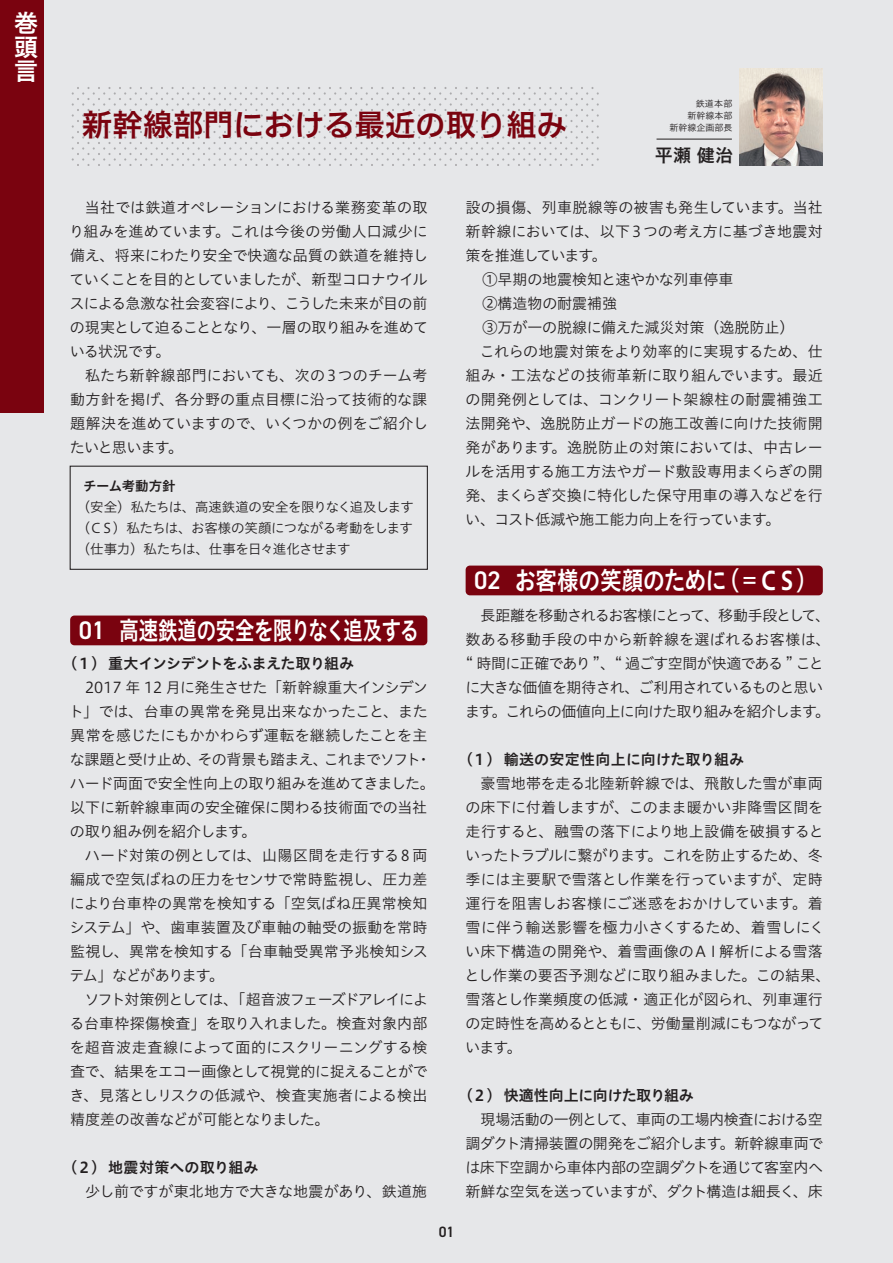
<style>
.page{position:relative;width:893px;height:1263px;background:#e6e7e9}
.page>*{position:absolute;margin:0;border:0;box-sizing:border-box;transform-origin:0 0}
.t1{font:30px "Hiragino UD Sans F Std W6";letter-spacing:.01em;color:#7a030f}
.t2{font:25.5px "Hiragino UD Sans Std N W6";letter-spacing:-.02em;color:#fff;scale:.76 1}
.t3{font:25.5px "Hiragino UD Sans Std N W6";letter-spacing:-.02em;color:#fff;scale:.85 1}
.t4{font:24px/24.3px "Hiragino UD Sans F Std W6";color:#fff;text-align:justify}
.t5{font:18px "Hiragino UD Sans Std N W6";color:#231f20}
.t6{font:15px/24px "Hiragino UD Sans Std N W3";letter-spacing:-.015em;color:#231f20;text-align:justify}
.t7{font:15px/24px "Hiragino UD Sans Std N W3";letter-spacing:-.04em;color:#231f20}
.t8{font:15px "Hiragino UD Sans Std N W3";letter-spacing:.005em;color:#231f20}
.t9{font:15px "Hiragino UD Sans Std N W6";letter-spacing:-.015em;color:#231f20}
.t10{font:15px "Hiragino UD Sans Std N W3";letter-spacing:.01em;color:#231f20}
.t11{font:15px "Hiragino UD Sans Std N W3";letter-spacing:.025em;color:#231f20}
.t12{font:15px "Hiragino UD Sans Std N W3";letter-spacing:.015em;color:#231f20}
.t13{font:15px "Hiragino UD Sans Std N W6";letter-spacing:.005em;color:#231f20}
.t14{font:15px "Hiragino UD Sans Std N W6";letter-spacing:.01em;color:#231f20}
.t15{font:15px "Hiragino UD Sans Std N W3";letter-spacing:-.055em;color:#231f20}
.t16{font:600 15px "DIN2014";color:#231f20}
.t17{font:13.5px/21px "Hiragino UD Sans Std N W3";letter-spacing:-.045em;color:#231f20;text-align:justify}
.t18{font:13.5px "Hiragino UD Sans Std N W6";letter-spacing:-.015em;color:#231f20}
.t19{font:9px/12px "Hiragino UD Sans Std N W3";color:#231f20;text-align:right}
.s1{font-family:"DIN2014";font-weight:600}
</style>
<div class="page">
<svg style="left:71px;top:87px;width:528px;height:79px"></svg>
<hr style="left:656px;top:139px;width:76px;height:1px;background:#231f20">
<img style="left:739px;top:69px;width:84px;height:97px">
<div style="left:70px;top:615px;width:357px;height:30px;background:#7a030f;border-radius:4px"></div>
<div style="left:466px;top:566px;width:357px;height:29px;background:#7a030f;border-radius:4px"></div>
<div style="left:70px;top:466px;width:358px;height:104px;border:1px solid #231f20"></div>
<div style="left:0;top:0;width:43px;height:412px;background:#7a030f"></div>
<h3 class="t4" style="left:14px;top:9px;width:25px">巻頭言</h3>
<h1 class="t1" style="left:82px;top:102px;width:486px">新幹線部門における最近の取り組み</h1>
<p class="t19" style="left:669px;top:97px;width:64px">鉄道本部<br>新幹線本部<br>新幹線企画部長</p>
<p class="t5" style="left:655px;top:141px;width:80px">平瀬 健治</p>
<p class="t6" style="left:69px;top:195px;width:360px;text-indent:16px">当社では鉄道オペレーションにおける業務変革の取り組みを進めています。これは今後の労働人口減少に備え、将来にわたり安全で快適な品質の鉄道を維持していくことを目的としていましたが、新型コロナウイルスによる急激な社会変容により、こうした未来が目の前の現実として迫ることとなり、一層の取り組みを進めている状況です。</p>
<p class="t6" style="left:70px;top:363px;width:360px;text-indent:15px">私たち新幹線部門においても、次の３つのチーム考動方針を掲げ、各分野の重点目標に沿って技術的な課題解決を進めていますので、いくつかの例をご紹介したいと思います。</p>
<p class="t18" style="left:83px;top:476px;width:94px">チーム考動方針</p>
<p class="t17" style="left:77px;top:496px;width:339px">（安全）私たちは、高速鉄道の安全を限りなく追及します（ＣＳ）私たちは、お客様の笑顔につながる考動をします（仕事力）私たちは、仕事を日々進化させます</p>
<h2 class="t2" style="left:79px;top:611px;width:450px"><span class="s1">01</span> 高速鉄道の安全を限りなく追及する</h2>
<p class="t9" style="left:63px;top:652px;width:293px">（１）重大インシデントをふまえた取り組み</p>
<p class="t6" style="left:69px;top:675px;width:368px;text-align:left;text-indent:16px">2017 年 12 月に発生させた「新幹線重大インシデント」では、台車の異常を発見出来なかったこと、また異常を感じたにもかかわらず運転を継続したことを主な課題と受け止め、その背景も踏まえ、これまでソフト・ハード両面で安全性向上の取り組みを進めてきました。以下に新幹線車両の安全確保に関わる技術面での当社の取り組み例を紹介します。</p>
<p class="t6" style="left:70px;top:843px;width:360px;text-indent:15px">ハード対策の例としては、山陽区間を走行する８両編成で空気ばねの圧力をセンサで常時監視し、圧力差により台車枠の異常を検知する「空気ばね圧異常検知システム」や、歯車装置及び車軸の軸受の振動を常時監視し、異常を検知する「台車軸受異常予兆検知システム」などがあります。</p>
<p class="t6" style="left:69px;top:987px;width:360px;text-indent:15px">ソフト対策例としては、「超音波フェーズドアレイによる台車枠探傷検査」を取り入れました。検査対象内部を超音波走査線によって面的にスクリーニングする検査で、結果をエコー画像として視覚的に捉えることができ、見落としリスクの低減や、検査実施者による検出精度差の改善などが可能となりました。</p>
<p class="t14" style="left:63px;top:1156px;width:197px">（２）地震対策への取り組み</p>
<p class="t6" style="left:85px;top:1179px;width:344px">少し前ですが東北地方で大きな地震があり、鉄道施</p>
<p class="t16" style="left:439px;top:1222px;width:17px">01</p>
<p class="t10" style="left:466px;top:196px;width:359px">設の損傷、列車脱線等の被害も発生しています。当社</p>
<p class="t6" style="left:466px;top:219px;width:359px">新幹線においては、以下３つの考え方に基づき地震対</p>
<p class="t15" style="left:466px;top:244px;width:143px">策を推進しています。</p>
<p class="t6" style="left:483px;top:267px;width:252px">①早期の地震検知と速やかな列車停車</p>
<p class="t6" style="left:483px;top:291px;width:136px">②構造物の耐震補強</p>
<p class="t6" style="left:483px;top:315px;width:313px">③万が一の脱線に備えた減災対策（逸脱防止）</p>
<p class="t6" style="left:480px;top:339px;width:345px">これらの地震対策をより効率的に実現するため、仕</p>
<p class="t6" style="left:466px;top:363px;width:359px">組み・工法などの技術革新に取り組んでいます。最近</p>
<p class="t11" style="left:465px;top:388px;width:359px">の開発例としては、コンクリート架線柱の耐震補強工</p>
<p class="t8" style="left:466px;top:412px;width:359px">法開発や、逸脱防止ガードの施工改善に向けた技術開</p>
<p class="t6" style="left:466px;top:435px;width:359px">発があります。逸脱防止の対策においては、中古レー</p>
<p class="t8" style="left:465px;top:460px;width:359px">ルを活用する施工方法やガード敷設専用まくらぎの開</p>
<p class="t12" style="left:466px;top:484px;width:359px">発、まくらぎ交換に特化した保守用車の導入などを行</p>
<p class="t6" style="left:465px;top:507px;width:317px">い、コスト低減や施工能力向上を行っています。</p>
<h2 class="t3" style="left:474px;top:561px;width:405px"><span class="s1">02</span> お客様の笑顔のために（＝ＣＳ）</h2>
<p class="t7" style="left:465px;top:603px;width:367px;text-indent:16px">長距離を移動されるお客様にとって、移動手段として、数ある移動手段の中から新幹線を選ばれるお客様は、“ 時間に正確であり ”、“ 過ごす空間が快適である ” ことに大きな価値を期待され、ご利用されているものと思います。これらの価値向上に向けた取り組みを紹介します。</p>
<p class="t13" style="left:458px;top:748px;width:287px">（１）輸送の安定性向上に向けた取り組み</p>
<p class="t6" style="left:465px;top:771px;width:367px;text-align:left;text-indent:16px">豪雪地帯を走る北陸新幹線では、飛散した雪が車両の床下に付着しますが、このまま暖かい非降雪区間を走行すると、融雪の落下により地上設備を破損するといったトラブルに繋がります。これを防止するため、冬季には主要駅で雪落とし作業を行っていますが、定時運行を阻害しお客様にご迷惑をおかけしています。着雪に伴う輸送影響を極力小さくするため、着雪しにくい床下構造の開発や、着雪画像のＡＩ解析による雪落とし作業の要否予測などに取り組みました。この結果、雪落とし作業頻度の低減・適正化が図られ、列車運行の定時性を高めるとともに、労働量削減にもつながっています。</p>
<p class="t9" style="left:458px;top:1084px;width:237px">（２）快適性向上に向けた取り組み</p>
<p class="t6" style="left:465px;top:1107px;width:359px;text-indent:15px">現場活動の一例として、車両の工場内検査における空調ダクト清掃装置の開発をご紹介します。新幹線車両では床下空調から車体内部の空調ダクトを通じて客室内へ新鮮な空気を送っていますが、ダクト構造は細長く、床</p>
</div>
